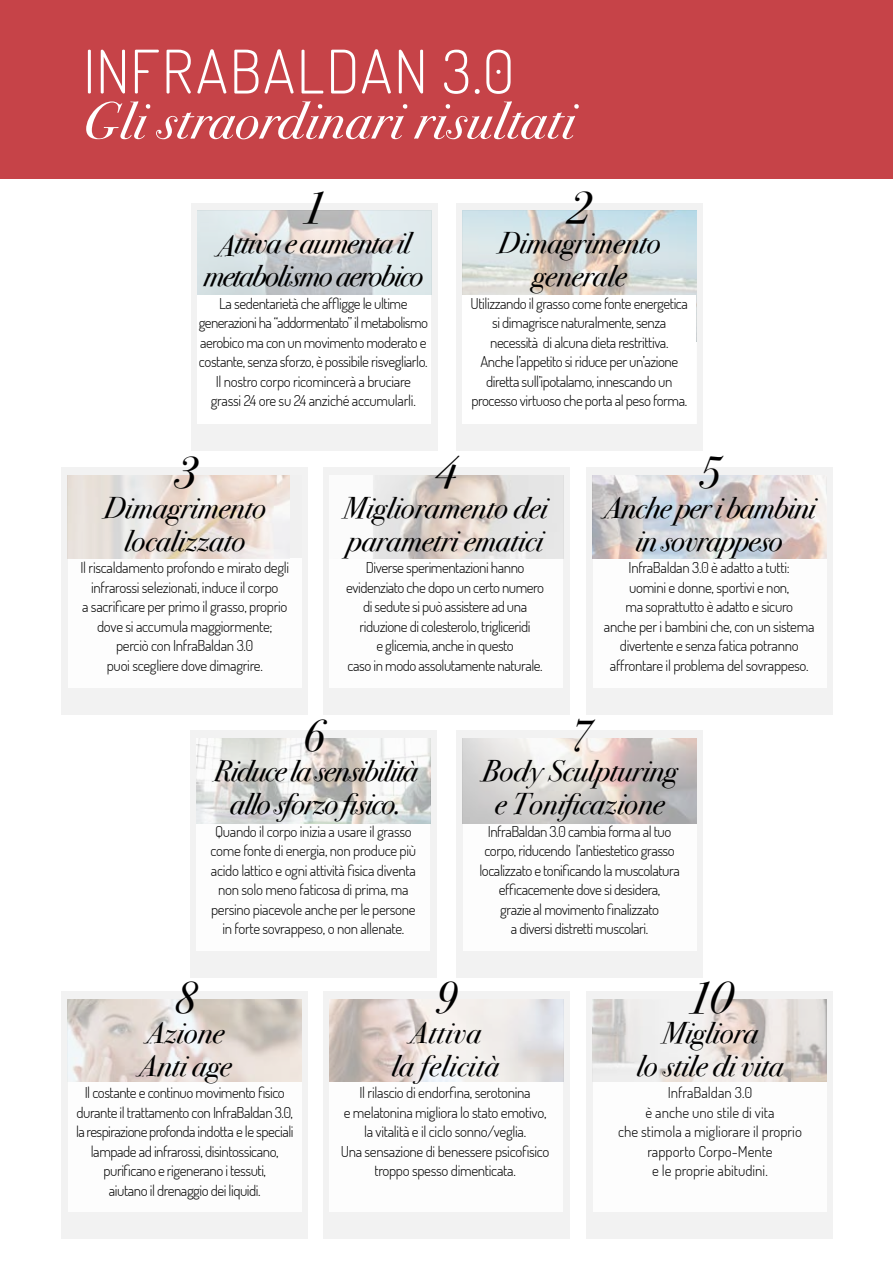
<style>
.page{position:relative;width:893px;height:1263px;background:#fff}
.page>*{position:absolute;margin:0;border:0;box-sizing:border-box;transform-origin:0 0}
.t1{font:300 60px "Dosis";letter-spacing:.03em;color:#fff}
.t2{font:italic 52.5px "Bodoni Svty Two ITCTT";letter-spacing:.015em;color:#fff}
.t3{font:italic 45px "Bodoni Svty Two ITCTT";color:#000}
.t4{font:italic 30px/33px "Bodoni Svty Two ITCTT";color:#000;text-align:center}
.t5{font:italic 30px/33px "Bodoni Svty Two ITCTT";letter-spacing:-.03em;color:#000;text-align:center}
.t6{font:italic 30px/33px "Bodoni Svty Two ITCTT";letter-spacing:-.04em;color:#000;text-align:center}
.t7{font:italic 30px/33px "Bodoni Svty Two ITCTT";letter-spacing:-.02em;color:#000;text-align:center}
.t8{font:italic 30px/33px "Bodoni Svty Two ITCTT";letter-spacing:.02em;color:#000;text-align:center}
.t9{font:300 15px/19.5px "Dosis";letter-spacing:-.03em;color:#000;text-align:center}
.t10{font:300 15px/19.5px "Dosis";color:#000;text-align:center}
</style>
<div class="page">
<div style="left:0;top:0;width:893px;height:179px;background:#c64348"></div>
<div style="left:191px;top:203px;width:247px;height:247px;background:#ededed"></div>
<div style="left:456px;top:203px;width:247px;height:247px;background:#ededed"></div>
<img style="left:463px;top:211px;width:233px;height:84px">
<div style="left:462px;top:295px;width:234px;height:128px;background:#fff"></div>
<div style="left:587px;top:467px;width:246px;height:248px;background:#ededed"></div>
<div style="left:323px;top:467px;width:247px;height:248px;background:#ededed"></div>
<div style="left:61px;top:467px;width:247px;height:248px;background:#ededed"></div>
<div style="left:68px;top:475px;width:234px;height:213px;background:#fff"></div>
<div style="left:68px;top:475px;width:234px;height:83px;background:#f0f0f0"></div>
<img style="left:68px;top:475px;width:221px;height:83px">
<div style="left:190px;top:730px;width:247px;height:247px;background:#ededed"></div>
<div style="left:456px;top:730px;width:247px;height:247px;background:#ededed"></div>
<div style="left:587px;top:991px;width:246px;height:248px;background:#ededed"></div>
<div style="left:323px;top:991px;width:247px;height:248px;background:#ededed"></div>
<div style="left:61px;top:991px;width:247px;height:248px;background:#ededed"></div>
<div style="left:197px;top:211px;width:234px;height:212px;background:#fff"></div>
<img style="left:197px;top:211px;width:234px;height:84px">
<div style="left:593px;top:475px;width:233px;height:213px;background:#fff"></div>
<img style="left:593px;top:475px;width:233px;height:83px">
<div style="left:463px;top:738px;width:233px;height:213px;background:#fff"></div>
<img style="left:463px;top:738px;width:233px;height:85px">
<div style="left:196px;top:738px;width:234px;height:213px;background:#fff"></div>
<img style="left:196px;top:738px;width:234px;height:85px">
<div style="left:330px;top:475px;width:233px;height:213px;background:#fff"></div>
<img style="left:373px;top:475px;width:190px;height:84px">
<div style="left:68px;top:1000px;width:234px;height:212px;background:#fff"></div>
<img style="left:68px;top:1000px;width:234px;height:81px">
<div style="left:593px;top:1000px;width:233px;height:212px;background:#fff"></div>
<img style="left:593px;top:1000px;width:233px;height:81px">
<div style="left:330px;top:1000px;width:233px;height:212px;background:#fff"></div>
<img style="left:330px;top:1000px;width:233px;height:81px">
<h1 class="t1" style="left:83px;top:32px;width:433px">INFRABALDAN 3.0</h1>
<h2 class="t2" style="left:83px;top:75px;width:493px">Gli straordinari risultati</h2>
<h3 class="t3" style="left:302px;top:169px;width:25px">1</h3>
<h3 class="t6" style="left:203px;top:225px;width:222px">Attiva e aumenta il metabolismo aerobico</h3>
<p class="t9" style="left:199px;top:293px;width:231px">La sedentarietà che affligge le ultime generazioni ha “addormentato” il metabolismo aerobico ma con un movimento moderato e costante, senza sforzo, è possibile risvegliarlo.<br>Il nostro corpo ricomincerà a bruciare grassi 24 ore su 24 anziché accumularli.</p>
<h3 class="t3" style="left:567px;top:169px;width:25px">2</h3>
<h3 class="t4" style="left:498px;top:225px;width:164px">Dimagrimento generale</h3>
<p class="t9" style="left:471px;top:293px;width:219px">Utilizzando il grasso come fonte energetica si dimagrisce naturalmente, senza necessità di alcuna dieta restrittiva.<br>Anche l’appetito si riduce per un’azione diretta sull’ipotalamo, innescando un processo virtuoso che porta al peso forma.</p>
<h3 class="t3" style="left:173px;top:433px;width:25px">3</h3>
<h3 class="t4" style="left:103px;top:489px;width:164px">Dimagrimento localizzato</h3>
<p class="t9" style="left:80px;top:557px;width:210px">Il riscaldamento profondo e mirato degli infrarossi selezionati, induce il corpo<br>a sacrificare per primo il grasso, proprio dove si accumula maggiormente; perciò con InfraBaldan 3.0<br>puoi scegliere dove dimagrire.</p>
<h3 class="t3" style="left:433px;top:433px;width:25px">4</h3>
<h3 class="t4" style="left:343px;top:489px;width:206px;text-align:left">Miglioramento dei parametri ematici</h3>
<p class="t9" style="left:346px;top:557px;width:200px">Diverse sperimentazioni hanno evidenziato che dopo un certo numero di sedute si può assistere ad una riduzione di colesterolo, trigliceridi<br>e glicemia, anche in questo<br>caso in modo assolutamente naturale.</p>
<h3 class="t3" style="left:697px;top:433px;width:25px">5</h3>
<h3 class="t7" style="left:603px;top:489px;width:214px">Anche per i bambini in sovrappeso</h3>
<p class="t9" style="left:604px;top:557px;width:212px">InfraBaldan 3.0 è adatto a tutti:<br>uomini e donne, sportivi e non,<br>ma soprattutto è adatto e sicuro<br>anche per i bambini che, con un sistema divertente e senza fatica potranno affrontare il problema del sovrappeso.</p>
<h3 class="t3" style="left:302px;top:697px;width:25px">6</h3>
<h3 class="t5" style="left:214px;top:753px;width:206px">Riduce la sensibilità allo sforzo fisico.</h3>
<p class="t9" style="left:211px;top:821px;width:207px">Quando il corpo inizia a usare il grasso come fonte di energia, non produce più acido lattico e ogni attività fisica diventa non solo meno faticosa di prima, ma persino piacevole anche per le persone in forte sovrappeso, o non allenate.</p>
<h3 class="t3" style="left:568px;top:697px;width:25px">7</h3>
<h3 class="t4" style="left:482px;top:753px;width:197px">Body Sculpturing e Tonificazione</h3>
<p class="t9" style="left:479px;top:821px;width:202px">InfraBaldan 3.0 cambia forma al tuo corpo, riducendo l’antiestetico grasso localizzato e tonificando la muscolatura efficacemente dove si desidera,<br>grazie al movimento finalizzato<br>a diversi distretti muscolari.</p>
<h3 class="t3" style="left:173px;top:958px;width:25px">8</h3>
<h3 class="t4" style="left:138px;top:1014px;width:94px;text-align:left">Azione<br>Anti age</h3>
<p class="t9" style="left:76px;top:1083px;width:219px">Il costante e continuo movimento fisico durante il trattamento con InfraBaldan 3.0, la respirazione profonda indotta e le speciali lampade ad infrarossi, disintossicano, purificano e rigenerano i tessuti,<br>aiutano il drenaggio dei liquidi.</p>
<h3 class="t3" style="left:433px;top:958px;width:25px">9</h3>
<h3 class="t8" style="left:391px;top:1014px;width:109px">Attiva<br>la felicità</h3>
<p class="t9" style="left:341px;top:1083px;width:210px">Il rilascio di endorfina, serotonina<br>e melatonina migliora lo stato emotivo, la vitalità e il ciclo sonno/veglia.<br>Una sensazione di benessere psicofisico troppo spesso dimenticata.</p>
<h3 class="t3" style="left:687px;top:958px;width:47px">10</h3>
<h3 class="t4" style="left:637px;top:1014px;width:148px">Migliora<br>lo stile di vita</h3>
<p class="t10" style="left:618px;top:1083px;width:185px">InfraBaldan 3.0<br>è anche uno stile di vita<br>che stimola a migliorare il proprio rapporto Corpo-Mente<br>e le proprie abitudini.</p>
</div>
